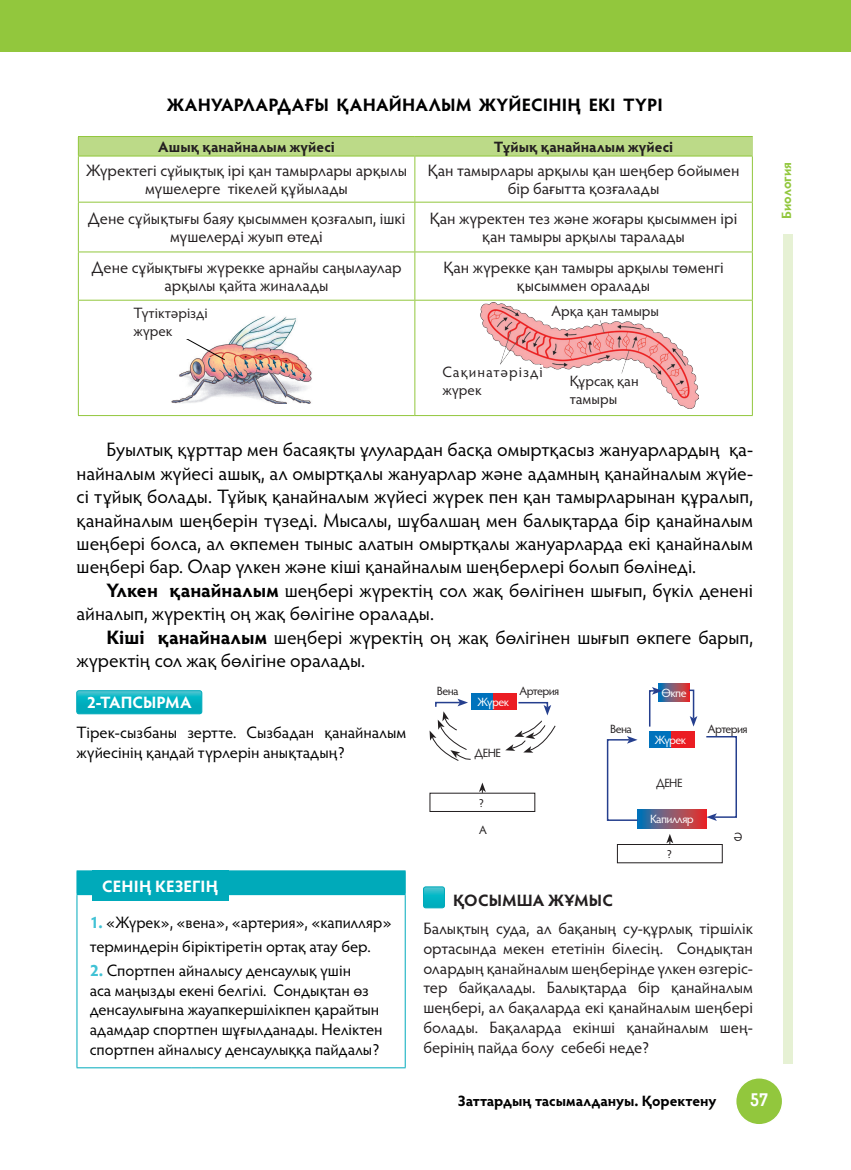
<style>
.page{position:relative;width:851px;height:1170px;background:#fff}
.page>*{position:absolute;margin:0;border:0;box-sizing:border-box;transform-origin:0 0}
.t1{font:19.5px/23.4px "Hypatia Sans Pro";color:#000001}
.t2{font:700 18px "Hypatia Sans Pro";letter-spacing:.01em;color:#000001}
.t3{font:700 18px "Memphis LT Std";color:#fff}
.t4{font:16.5px/19.8px "Hypatia Sans Pro";color:#231f20;text-align:center}
.t5{font:16.5px/19.8px "Hypatia Sans Pro";color:#000001}
.t6{font:700 16.5px "Hypatia Sans Pro";letter-spacing:.005em;color:#fff}
.t7{font:700 16.5px "Hypatia Sans Pro";letter-spacing:.015em;color:#231f20}
.t8{font:700 16.5px "Segoe UI";color:#fff}
.t9{font:15px/18px "Hypatia Sans Pro";letter-spacing:.005em;color:#231f20}
.t10{font:700 15px "Hypatia Sans Pro";color:#231f20}
.t11{font:700 15px "Hypatia Sans Pro";color:#000001}
.t12{font:15px/18px "Hypatia Sans Pro";letter-spacing:.065em;color:#231f20}
.t13{font:700 13.5px "Hypatia Sans Pro";color:#92c73e}
.t14{font:12px "Hypatia Sans Pro";letter-spacing:-.05em;color:#231f20}
.t15{font:12px "Hypatia Sans Pro";letter-spacing:-.05em;color:#fff}
.t16{font:10.8px "Times New Roman";color:#231f20}
.s1{font-weight:700}
.s2{font-weight:700;color:#41c2d5}
</style>
<div class="page">
<div style="left:735px;top:1077px;width:47px;height:47px;background:#92c73d;border-radius:50%"></div>
<div style="left:734px;top:1076px;width:49px;height:49px;border:2px solid #fff;border-radius:50%"></div>
<div style="left:782px;top:234px;width:10px;height:829px;background:#e6f1d4"></div>
<svg style="left:77px;top:690px;width:125px;height:22px;background:#0ab2c1"></svg>
<div style="left:77px;top:690px;width:125px;height:24px;border:1px solid #00aaba;border-radius:2px"></div>
<svg style="left:423px;top:886px;width:21px;height:21px"></svg>
<div style="left:423px;top:886px;width:21px;height:21px;border:1px solid #00aaba;border-radius:2px"></div>
<hr style="left:77px;top:893px;width:114px;height:2px;background:#00aabc">
<hr style="left:191px;top:893px;width:214px;height:2px;background:#00aabc">
<div style="left:77px;top:870px;width:329px;height:24px;background:#00aaba"></div>
<hr style="left:77px;top:895px;width:1px;height:172px;background:#00aabc">
<hr style="left:405px;top:895px;width:1px;height:172px;background:#00aabc">
<hr style="left:77px;top:1067px;width:114px;height:1px;background:#00aabc">
<hr style="left:191px;top:1067px;width:214px;height:1px;background:#00aabc">
<div style="left:92px;top:870px;width:136px;height:30px;background:#00aaba"></div>
<svg style="left:637px;top:809px;width:69px;height:19px"></svg>
<svg style="left:658px;top:683px;width:31px;height:19px"></svg>
<svg style="left:649px;top:687px;width:13px;height:40px"></svg>
<svg style="left:687px;top:688px;width:10px;height:38px"></svg>
<svg style="left:606px;top:736px;width:33px;height:85px"></svg>
<svg style="left:704px;top:736px;width:33px;height:84px"></svg>
<div style="left:649px;top:731px;width:21px;height:17px;background:#0072bc"></div>
<div style="left:670px;top:731px;width:24px;height:17px;background:#eb1d23"></div>
<div style="left:471px;top:693px;width:21px;height:17px;background:#0072bc"></div>
<div style="left:492px;top:693px;width:24px;height:17px;background:#eb1d23"></div>
<div style="left:617px;top:844px;width:105px;height:19px;border:1px solid #231f20"></div>
<svg style="left:479px;top:782px;width:7px;height:10px"></svg>
<svg style="left:666px;top:834px;width:7px;height:10px"></svg>
<svg style="left:505px;top:701px;width:51px;height:51px"></svg>
<svg style="left:429px;top:698px;width:42px;height:63px"></svg>
<hr style="left:78px;top:415px;width:337px;height:1px;background:#92c73d">
<hr style="left:415px;top:415px;width:337px;height:1px;background:#92c73d">
<hr style="left:78px;top:156px;width:337px;height:1px;background:#92c73d">
<hr style="left:78px;top:156px;width:1px;height:46px;background:#92c73d">
<hr style="left:415px;top:156px;width:337px;height:1px;background:#92c73d">
<hr style="left:414px;top:156px;width:1px;height:46px;background:#92c73d">
<hr style="left:751px;top:156px;width:1px;height:46px;background:#92c73d">
<hr style="left:78px;top:202px;width:337px;height:1px;background:#92c73d">
<hr style="left:78px;top:202px;width:1px;height:49px;background:#92c73d">
<hr style="left:415px;top:202px;width:337px;height:1px;background:#92c73d">
<hr style="left:414px;top:202px;width:1px;height:49px;background:#92c73d">
<hr style="left:751px;top:202px;width:1px;height:49px;background:#92c73d">
<hr style="left:78px;top:251px;width:337px;height:1px;background:#92c73d">
<hr style="left:78px;top:252px;width:1px;height:48px;background:#92c73d">
<hr style="left:415px;top:251px;width:337px;height:1px;background:#92c73d">
<hr style="left:414px;top:252px;width:1px;height:48px;background:#92c73d">
<hr style="left:751px;top:252px;width:1px;height:48px;background:#92c73d">
<hr style="left:78px;top:300px;width:337px;height:1px;background:#92c73d">
<hr style="left:78px;top:300px;width:1px;height:115px;background:#92c73d">
<hr style="left:415px;top:300px;width:337px;height:1px;background:#92c73d">
<hr style="left:414px;top:300px;width:1px;height:115px;background:#92c73d">
<hr style="left:751px;top:300px;width:1px;height:115px;background:#92c73d">
<svg style="left:78px;top:136px;width:674px;height:20px;background:#b8d882"></svg>
<img style="left:480px;top:302px;width:218px;height:107px">
<img style="left:171px;top:316px;width:141px;height:88px">
<svg style="left:181px;top:336px;width:44px;height:24px"></svg>
<div style="left:551px;top:305px;width:132px;height:14px;background:#fff"></div>
<div style="left:569px;top:374px;width:82px;height:37px;background:#fff"></div>
<div style="left:442px;top:365px;width:101px;height:44px;background:#fff"></div>
<div style="left:133px;top:307px;width:83px;height:31px;background:#fff"></div>
<div style="left:0;top:0;width:850px;height:51px;background:#92c73d"></div>
<p class="t2" style="left:167px;top:92px;width:497px">ЖАНУАРЛАРДАҒЫ ҚАНАЙНАЛЫМ ЖҮЙЕСІНІҢ ЕКІ ТҮРІ</p>
<p class="t10" style="left:158px;top:136px;width:178px">Ашық қанайналым жүйесі</p>
<p class="t10" style="left:494px;top:136px;width:181px">Тұйық қанайналым жүйесі</p>
<p class="t4" style="left:86px;top:161px;width:322px;line-height:18.1px">Жүректегі сұйықтық ірі қан тамырлары арқылы мүшелерге тікелей құйылады</p>
<p class="t4" style="left:427px;top:161px;width:313px;line-height:18.1px">Қан тамырлары арқылы қан шеңбер бойымен бір бағытта қозғалады</p>
<p class="t4" style="left:88px;top:209px;width:319px;line-height:18.1px">Дене сұйықтығы баяу қысыммен қозғалып, ішкі мүшелерді жуып өтеді</p>
<p class="t4" style="left:429px;top:209px;width:309px;line-height:18.1px">Қан жүректен тез және жоғары қысыммен ірі қан тамыры арқылы таралады</p>
<p class="t4" style="left:92px;top:258px;width:311px;line-height:18.1px">Дене сұйықтығы жүрекке арнайы саңылаулар арқылы қайта жиналады</p>
<p class="t4" style="left:443px;top:258px;width:282px;line-height:18.1px">Қан жүрекке қан тамыры арқылы төменгі қысыммен оралады</p>
<p class="t16" style="left:563px;top:303px;width:59px">Қан тамыры</p>
<p class="t9" style="left:551px;top:301px;width:109px">Арқа қан тамыры</p>
<p class="t9" style="left:133px;top:303px;width:76px">Түтіктәрізді жүрек</p>
<p class="t12" style="left:442px;top:362px;width:102px">Сақинатәрізді жүрек</p>
<p class="t16" style="left:592px;top:371px;width:53px">Құрсақ қан</p>
<p class="t9" style="left:569px;top:371px;width:70px">Құрсақ қан тамыры</p>
<p class="t13" style="left:776px;top:219px;width:59px;rotate:-90deg">Биология</p>
<p class="t1" style="left:77px;top:437px;width:678px;text-align:justify;text-indent:30px">Буылтық құрттар мен басаяқты ұлулардан басқа омыртқасыз жануарлардың қа&shy;найналым жүйесі ашық, ал омыртқалы жануарлар және адамның қанайналым жүйе&shy;сі тұйық болады. Тұйық қанайналым жүйесі жүрек пен қан тамырларынан құралып, қанайналым шеңберін түзеді. Мысалы, шұбалшаң мен балықтарда бір қанайналым шеңбері болса, ал өкпемен тыныс алатын омыртқалы жануарларда екі қанайналым шеңбері бар. Олар үлкен және кіші қанайналым шеңберлері болып бөлінеді.</p>
<p class="t1" style="left:77px;top:578px;width:678px;text-indent:30px"><span class="s1">Үлкен қанайналым</span> шеңбері жүректің сол жақ бөлігінен шығып, бүкіл денені айналып, жүректің оң жақ бөлігіне оралады.</p>
<p class="t1" style="left:77px;top:624px;width:678px;text-indent:30px"><span class="s1">Кіші қанайналым</span> шеңбері жүректің оң жақ бөлігінен шығып өкпеге барып, жүректің сол жақ бөлігіне оралады.</p>
<p class="t6" style="left:87px;top:691px;width:106px">2-ТАПСЫРМА</p>
<p class="t5" style="left:77px;top:722px;width:331px">Тірек-сызбаны зертте. Сызбадан қанайналым жүйесінің қандай түрлерін анықтадың?</p>
<p class="t14" style="left:519px;top:683px;width:41px">Артерия</p>
<p class="t14" style="left:437px;top:683px;width:23px">Вена</p>
<p class="t15" style="left:661px;top:684px;width:27px">Өкпе</p>
<p class="t15" style="left:477px;top:693px;width:33px">Жүрек</p>
<p class="t14" style="left:707px;top:720px;width:41px">Артерия</p>
<p class="t14" style="left:610px;top:720px;width:23px">Вена</p>
<p class="t15" style="left:654px;top:732px;width:33px">Жүрек</p>
<p class="t14" style="left:474px;top:745px;width:28px">ДЕНЕ</p>
<p class="t6" style="left:102px;top:874px;width:117px">СЕНІҢ КЕЗЕГІҢ</p>
<p class="t5" style="left:90px;top:909px;width:303px;line-height:24px"><span class="s2">1.</span> «Жүрек», «вена», «артерия», «капилляр» терминдерін біріктіретін ортақ атау бер.</p>
<p class="t5" style="left:90px;top:959px;width:294px"><span class="s2">2.</span> Спортпен айналысу денсаулық үшін<br>аса маңызды екені белгілі. Сондықтан өз денсаулығына жауапкершілікпен қарайтын адамдар спортпен шұғылданады. Неліктен спортпен айналысу денсаулыққа пайдалы?</p>
<p class="t14" style="left:478px;top:794px;width:7px">?</p>
<p class="t14" style="left:479px;top:821px;width:9px">A</p>
<p class="t14" style="left:656px;top:774px;width:28px">ДЕНЕ</p>
<p class="t15" style="left:650px;top:810px;width:45px">Капилляр</p>
<p class="t14" style="left:666px;top:845px;width:7px">?</p>
<p class="t14" style="left:733px;top:828px;width:10px">Ә</p>
<p class="t7" style="left:453px;top:888px;width:161px">ҚОСЫМША ЖҰМЫС</p>
<p class="t4" style="left:423px;top:917px;width:331px;text-align:justify">Балықтың суда, ал бақаның су-құрлық тіршілік ортасында мекен ететінін білесің. Сондықтан олардың қанайналым шеңберінде үлкен өзгеріс&shy;тер байқалады. Балықтарда бір қанайналым шеңбері, ал бақаларда екі қанайналым шеңбері болады. Бақаларда екінші қанайналым шең&shy;берінің пайда болу себебі неде?</p>
<p class="t8" style="left:743px;top:1084px;width:20px">57</p>
<p class="t11" style="left:458px;top:1090px;width:260px">Заттардың тасымалдануы. Қоректену</p>
<p class="t3" style="left:750px;top:1088px;width:19px">57</p>
</div>
